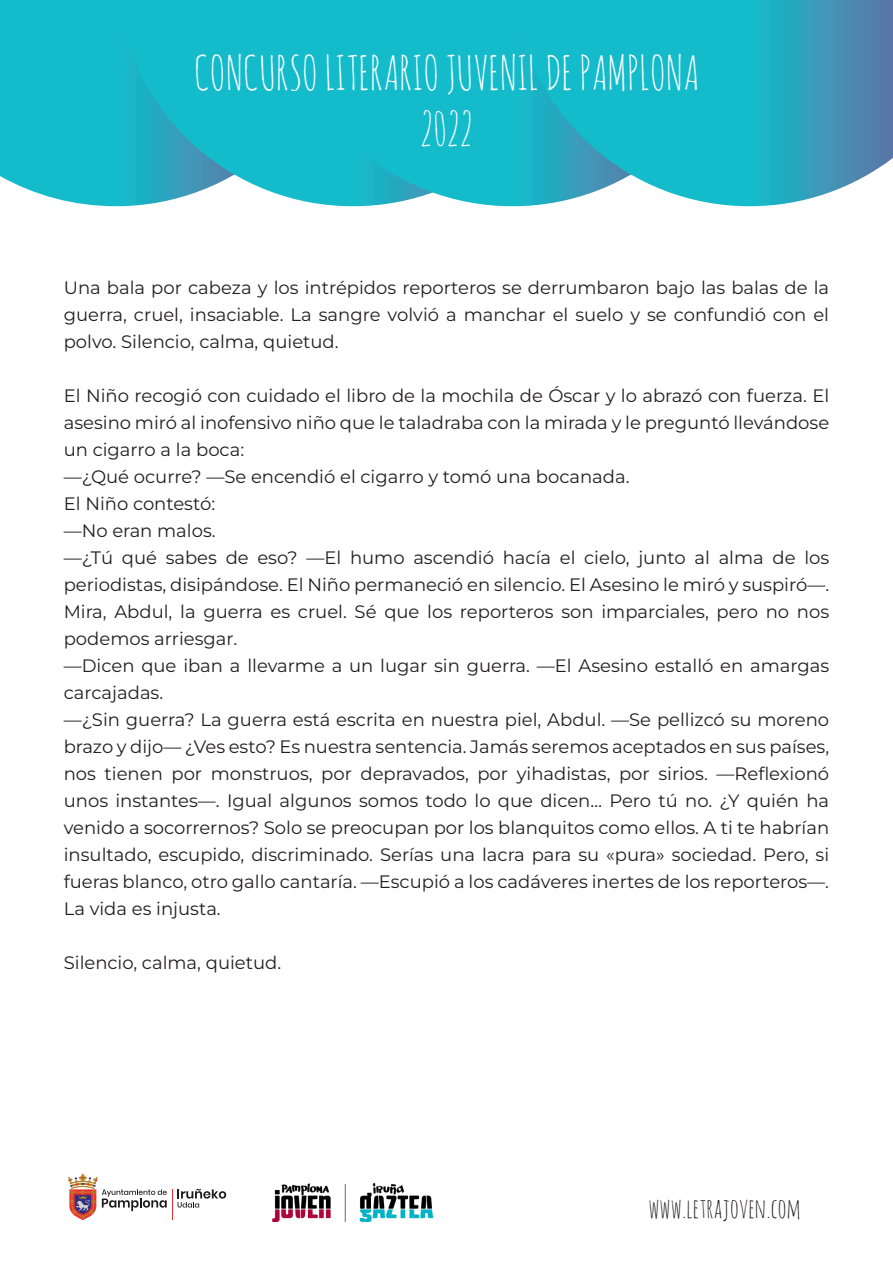
<style>
.page{position:relative;width:893px;height:1263px;background:#fff}
.page>*{position:absolute;margin:0;border:0;box-sizing:border-box;transform-origin:0 0}
.t1{font:46.5px "Amatic SC";color:#fff}
.t2{font:27px "Amatic SC";color:#231f20}
.Texto{font:18px/27px "Montserrat";color:#231f20;text-align:justify}
</style>
<div class="page">
<div style="left:0;top:0;width:118px;height:206px;background:#14bccb"></div>
<svg style="left:118px;top:0;width:159px;height:206px;background:#28bbcb"></svg>
<div style="left:277px;top:0;width:237px;height:206px;background:#14bccb"></div>
<svg style="left:514px;top:0;width:379px;height:206px;background:#30b2c6"></svg>
<svg style="left:178px;top:1189px;width:48px;height:18px"></svg>
<hr style="left:172px;top:1189px;width:1px;height:31px;background:#ee2d2d">
<svg style="left:68px;top:1173px;width:99px;height:47px"></svg>
<img style="left:272px;top:1184px;width:160px;height:37px">
<p class="t1" style="left:194px;top:43px;width:507px">CONCURSO LITERARIO JUVENIL DE PAMPLONA</p>
<p class="t1" style="left:420px;top:98px;width:54px">2022</p>
<p class="Texto" style="left:64px;top:273px;width:767px">Una bala por cabeza y los intrépidos reporteros se derrumbaron bajo las balas de la guerra, cruel, insaciable. La sangre volvió a manchar el suelo y se confundió con el polvo. Silencio, calma, quietud.</p>
<p class="Texto" style="left:64px;top:381px;width:767px">El Niño recogió con cuidado el libro de la mochila de Óscar y lo abrazó con fuerza. El asesino miró al inofensivo niño que le taladraba con la mirada y le preguntó llevándose un cigarro a la boca:</p>
<p class="Texto" style="left:64px;top:462px;width:567px">—¿Qué ocurre? —Se encendió el cigarro y tomó una bocanada.</p>
<p class="Texto" style="left:64px;top:489px;width:153px">El Niño contestó:</p>
<p class="Texto" style="left:64px;top:516px;width:153px">—No eran malos.</p>
<p class="Texto" style="left:64px;top:543px;width:767px">—¿Tú qué sabes de eso? —El humo ascendió hacía el cielo, junto al alma de los periodistas, disipándose. El Niño permaneció en silencio. El Asesino le miró y suspiró—.<br>Mira, Abdul, la guerra es cruel. Sé que los reporteros son imparciales, pero no nos podemos arriesgar.</p>
<p class="Texto" style="left:64px;top:651px;width:767px">—Dicen que iban a llevarme a un lugar sin guerra. —El Asesino estalló en amargas carcajadas.</p>
<p class="Texto" style="left:64px;top:705px;width:767px">—¿Sin guerra? La guerra está escrita en nuestra piel, Abdul. —Se pellizcó su moreno brazo y dijo— ¿Ves esto? Es nuestra sentencia. Jamás seremos aceptados en sus países, nos tienen por monstruos, por depravados, por yihadistas, por sirios. —Reflexionó unos instantes—. Igual algunos somos todo lo que dicen… Pero tú no. ¿Y quién ha venido a socorrernos? Solo se preocupan por los blanquitos como ellos. A ti te habrían insultado, escupido, discriminado. Serías una lacra para su «pura» sociedad. Pero, si fueras blanco, otro gallo cantaría. —Escupió a los cadáveres inertes de los reporteros—.<br>La vida es injusta.</p>
<p class="Texto" style="left:64px;top:948px;width:219px">Silencio, calma, quietud.</p>
<p class="t2" style="left:648px;top:1190px;width:154px">www.letrajoven.com</p>
</div>
